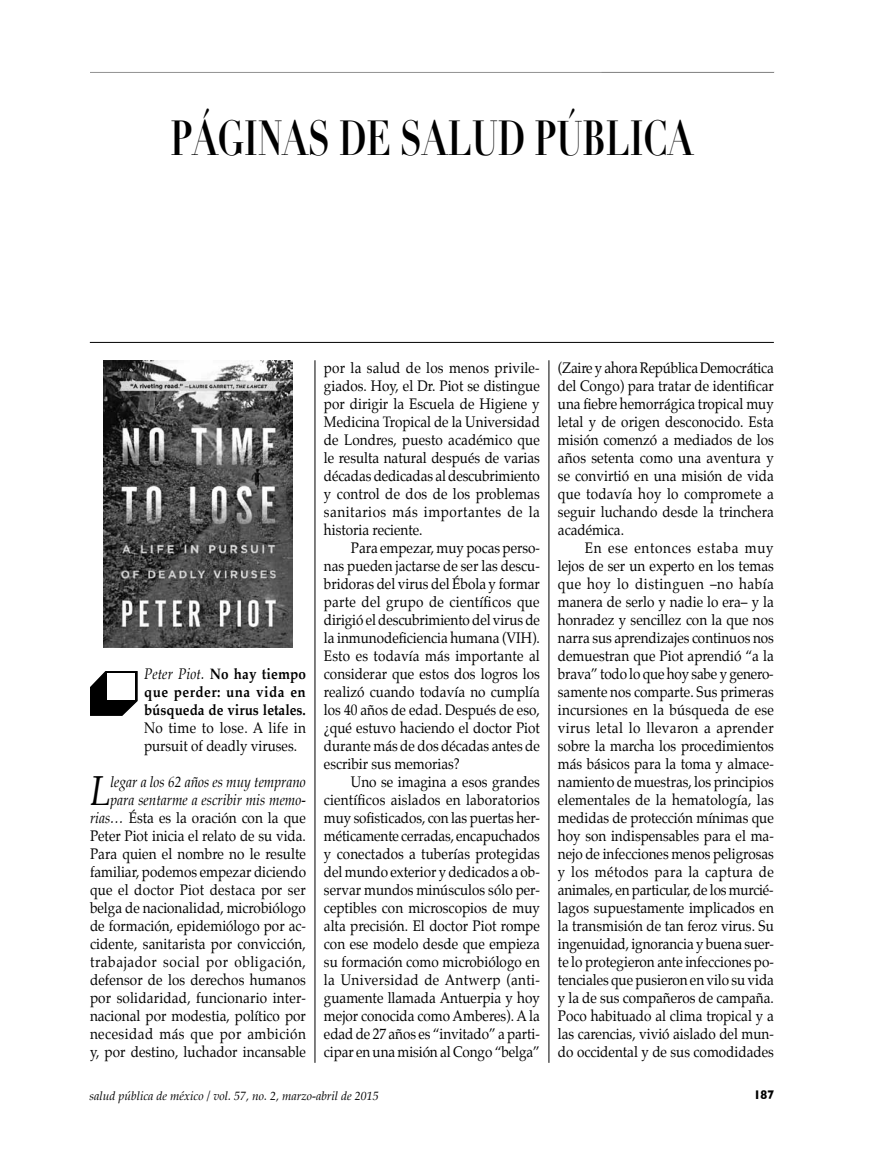
<style>
.page{position:relative;width:893px;height:1149px;background:#fff}
.page>*{position:absolute;margin:0;border:0;box-sizing:border-box;transform-origin:0 0}
.t1{font:700 48px "Didot";color:#000;scale:.7 1}
.t2{font:italic 40.95px "Palatino";color:#000;scale:.9 1}
.t3{font:15px/18px "Palatino";color:#000;text-align:justify;scale:.9 1}
.t4{font:700 15px/18px "Palatino";letter-spacing:.01em;color:#000;text-align:justify;scale:.9 1}
.t5{font:700 12.75px "Gill Sans";color:#000;scale:.9 1}
.t6{font:italic 12px "Palatino";color:#000}
.s1{font-weight:400;font-style:italic}
.s2{font-style:italic}
</style>
<div class="page">
<hr style="left:90px;top:72px;width:684px;height:1px;background:#000">
<hr style="left:90px;top:342px;width:684px;height:1px;background:#000">
<hr style="left:315px;top:360px;width:1px;height:702px;background:#000">
<hr style="left:549px;top:360px;width:1px;height:702px;background:#000">
<svg style="left:90px;top:671px;width:48px;height:44px"></svg>
<div style="left:107px;top:672px;width:27px;height:27px;background:#fff"></div>
<img style="left:103px;top:360px;width:190px;height:287px">
<h1 class="t1" style="left:171px;top:107px;width:748px">PÁGINAS DE SALUD PÚBLICA</h1>
<p class="t4" style="left:144px;top:664px;width:181px"><span class="s1">Peter Piot.</span> No hay tiempo que perder: una vida en búsqueda de virus letales.</p>
<p class="t3" style="left:144px;top:718px;width:181px">No time to lose. A life in pursuit of deadly viruses.</p>
<p class="t3" style="left:90px;top:772px;width:242px;text-align:right"><span class="s2">legar a los 62 años es muy temprano para sentarme a escribir mis memo&shy;rias…</span> Ésta es la oración con la que Peter Piot inicia el relato de su vida.<br>Para quien el nombre no le resulte familiar, podemos empezar diciendo que el doctor Piot destaca por ser belga de nacionalidad, microbiólogo de formación, epidemiólogo por ac&shy;cidente, sanitarista por convicción, trabajador social por obligación, defensor de los derechos humanos por solidaridad, funcionario inter&shy;nacional por modestia, político por necesidad más que por ambición y, por destino, luchador incansable</p>
<h2 class="t2" style="left:90px;top:756px;width:24px">L</h2>
<p class="t3" style="left:324px;top:358px;width:242px">por la salud de los menos privile&shy;giados. Hoy, el Dr. Piot se distingue por dirigir la Escuela de Higiene y Medicina Tropical de la Universidad de Londres, puesto académico que le resulta natural después de varias décadas dedicadas al descubrimiento y control de dos de los problemas sanitarios más importantes de la historia reciente.</p>
<p class="t3" style="left:324px;top:538px;width:242px;text-indent:27px">Para empezar, muy pocas perso&shy;nas pueden jactarse de ser las descu&shy;bridoras del virus del Ébola y formar parte del grupo de científicos que dirigió el descubrimiento del virus de la inmunodeficiencia humana (VIH).<br>Esto es todavía más importante al considerar que estos dos logros los realizó cuando todavía no cumplía los 40 años de edad. Después de eso, ¿qué estuvo haciendo el doctor Piot durante más de dos décadas antes de escribir sus memorias?</p>
<p class="t3" style="left:324px;top:772px;width:242px;text-indent:27px">Uno se imagina a esos grandes científicos aislados en laboratorios muy sofisticados, con las puertas her&shy;méticamente cerradas, encapuchados y conectados a tuberías protegidas del mundo exterior y dedicados a ob&shy;servar mundos minúsculos sólo per&shy;ceptibles con microscopios de muy alta precisión. El doctor Piot rompe con ese modelo desde que empieza su formación como microbiólogo en la Universidad de Antwerp (anti&shy;guamente llamada Antuerpia y hoy mejor conocida como Amberes). A la edad de 27 años es “invitado” a parti&shy;cipar en una misión al Congo “belga”</p>
<p class="t3" style="left:558px;top:358px;width:241px">(Zaire y ahora República Democrática del Congo) para tratar de identificar una fiebre hemorrágica tropical muy letal y de origen desconocido. Esta misión comenzó a mediados de los años setenta como una aventura y se convirtió en una misión de vida que todavía hoy lo compromete a seguir luchando desde la trinchera académica.</p>
<p class="t3" style="left:558px;top:538px;width:242px;text-indent:27px">En ese entonces estaba muy lejos de ser un experto en los temas que hoy lo distinguen –no había manera de serlo y nadie lo era– y la honradez y sencillez con la que nos narra sus aprendizajes continuos nos demuestran que Piot aprendió “a la brava” todo lo que hoy sabe y genero&shy;samente nos comparte. Sus primeras incursiones en la búsqueda de ese virus letal lo llevaron a aprender sobre la marcha los procedimientos más básicos para la toma y almace&shy;namiento de muestras, los principios elementales de la hematología, las medidas de protección mínimas que hoy son indispensables para el ma&shy;nejo de infecciones menos peligrosas y los métodos para la captura de animales, en particular, de los murcié&shy;lagos supuestamente implicados en la transmisión de tan feroz virus. Su ingenuidad, ignorancia y buena suer&shy;te lo protegieron ante infecciones po&shy;tenciales que pusieron en vilo su vida y la de sus compañeros de campaña.<br>Poco habituado al clima tropical y a las carencias, vivió aislado del mun&shy;do occidental y de sus comodidades</p>
<p class="t6" style="left:89px;top:1085px;width:291px">salud pública de méxico / vol. 57, no. 2, marzo-abril de 2015</p>
<p class="t5" style="left:754px;top:1083px;width:24px">187</p>
</div>
